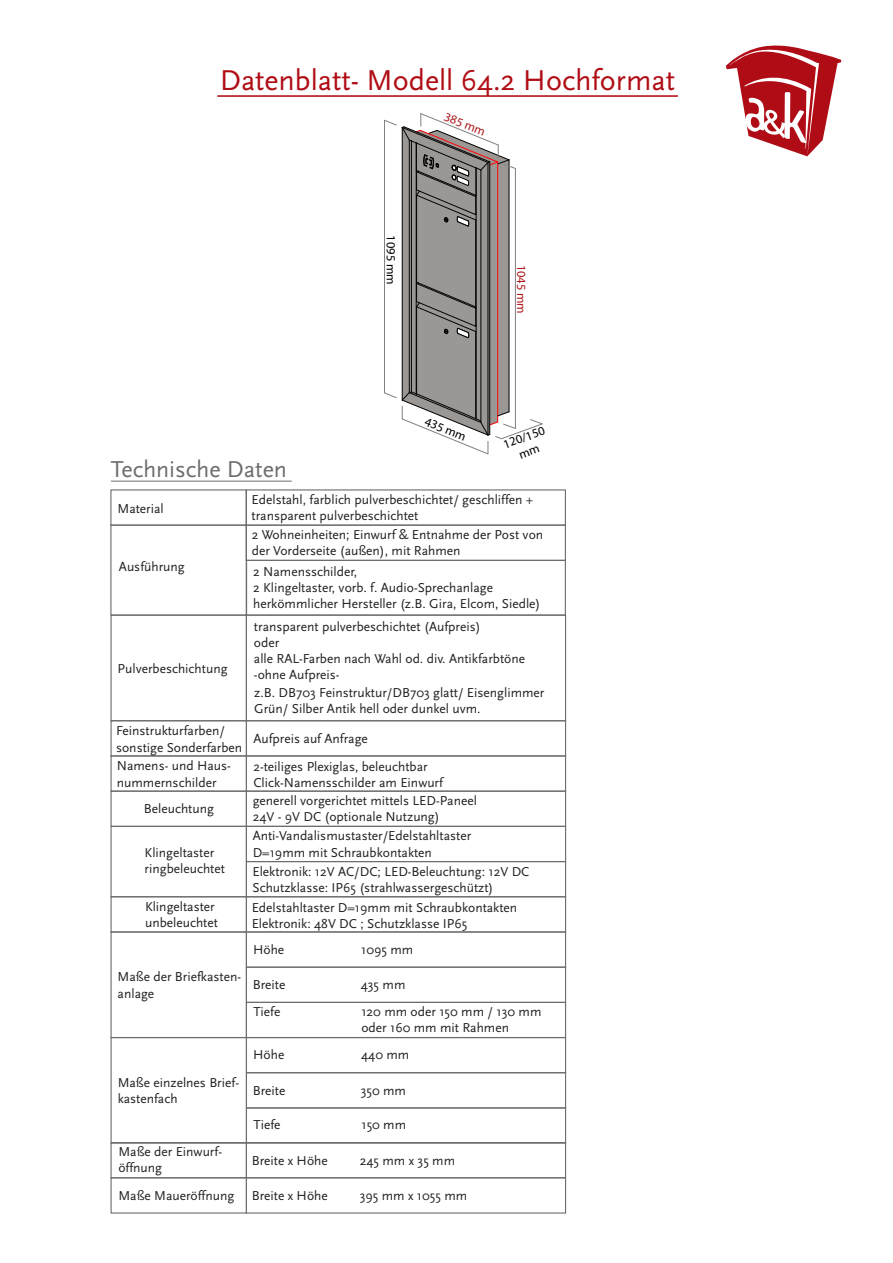
<style>
.page{position:relative;width:893px;height:1263px;background:#fff}
.page>*{position:absolute;margin:0;border:0;box-sizing:border-box;transform-origin:0 0}
.t1{font:30px "Scala Sans";color:#b00d15}
.t2{font:24px "Scala Sans";color:#6c6d70}
.t3{font:13.5px/16.2px "Scala Sans";color:#231f20}
.t4{font:12.45px/15px "Myriad Pro";color:#000;text-align:center}
.t5{font:12.45px "Myriad Pro";color:#ab191b}
</style>
<div class="page">
<svg style="left:384px;top:113px;width:159px;height:341px"></svg>
<svg style="left:726px;top:46px;width:115px;height:110px"></svg>
<hr style="left:217px;top:95px;width:461px;height:2px;background:#b00d15">
<div style="left:110px;top:489px;width:137px;height:37px;border:1px solid #6c6d70"></div>
<div style="left:246px;top:489px;width:320px;height:37px;border:1px solid #6c6d70"></div>
<div style="left:246px;top:525px;width:320px;height:36px;border:1px solid #6c6d70"></div>
<div style="left:110px;top:525px;width:137px;height:91px;border:1px solid #6c6d70"></div>
<div style="left:111px;top:615px;width:136px;height:106px;border:1px solid #6c6d70"></div>
<div style="left:246px;top:615px;width:320px;height:106px;border:1px solid #6c6d70"></div>
<div style="left:111px;top:720px;width:136px;height:36px;border:1px solid #6c6d70"></div>
<div style="left:246px;top:720px;width:320px;height:36px;border:1px solid #6c6d70"></div>
<div style="left:111px;top:755px;width:136px;height:37px;border:1px solid #6c6d70"></div>
<div style="left:246px;top:755px;width:320px;height:37px;border:1px solid #6c6d70"></div>
<div style="left:246px;top:931px;width:320px;height:37px;border:1px solid #6c6d70"></div>
<div style="left:111px;top:931px;width:136px;height:107px;border:1px solid #6c6d70"></div>
<div style="left:246px;top:967px;width:320px;height:36px;border:1px solid #6c6d70"></div>
<div style="left:246px;top:1002px;width:320px;height:36px;border:1px solid #6c6d70"></div>
<hr style="left:111px;top:481px;width:181px;height:1px;background:#6c6d70">
<div style="left:246px;top:1037px;width:320px;height:36px;border:1px solid #6c6d70"></div>
<div style="left:111px;top:1037px;width:136px;height:107px;border:1px solid #6c6d70"></div>
<div style="left:246px;top:1072px;width:320px;height:36px;border:1px solid #6c6d70"></div>
<div style="left:246px;top:1107px;width:320px;height:37px;border:1px solid #6c6d70"></div>
<div style="left:111px;top:1177px;width:136px;height:36px;border:1px solid #6c6d70"></div>
<div style="left:246px;top:1177px;width:320px;height:36px;border:1px solid #6c6d70"></div>
<div style="left:111px;top:791px;width:136px;height:36px;border:1px solid #6c6d70"></div>
<div style="left:246px;top:791px;width:320px;height:36px;border:1px solid #6c6d70"></div>
<div style="left:111px;top:826px;width:136px;height:71px;border:1px solid #6c6d70"></div>
<div style="left:246px;top:826px;width:320px;height:36px;border:1px solid #6c6d70"></div>
<div style="left:246px;top:861px;width:320px;height:36px;border:1px solid #6c6d70"></div>
<div style="left:111px;top:896px;width:136px;height:36px;border:1px solid #6c6d70"></div>
<div style="left:246px;top:896px;width:320px;height:36px;border:1px solid #6c6d70"></div>
<div style="left:246px;top:560px;width:320px;height:56px;border:1px solid #6c6d70"></div>
<h1 class="t1" style="left:220px;top:64px;width:457px">Datenblatt- Modell 64.2 Hochformat</h1>
<p class="t4" style="left:399px;top:235px;width:51px;rotate:90deg">1095 mm</p>
<p class="t5" style="left:448px;top:109px;width:45px;rotate:22deg">385 mm</p>
<p class="t5" style="left:529px;top:265px;width:51px;rotate:90deg">1045 mm</p>
<p class="t4" style="left:428px;top:414px;width:45px;rotate:22deg">435 mm</p>
<p class="t4" style="left:501px;top:438px;width:45px;rotate:-20deg">120/150 mm</p>
<h2 class="t2" style="left:111px;top:456px;width:178px">Technische Daten</h2>
<p class="t3" style="left:118px;top:501px;width:48px">Material</p>
<p class="t3" style="left:252px;top:492px;width:283px">Edelstahl, farblich pulverbeschichtet/ geschliffen + transparent pulverbeschichtet</p>
<p class="t3" style="left:119px;top:559px;width:67px">Ausführung</p>
<p class="t3" style="left:252px;top:527px;width:293px">2 Wohneinheiten; Einwurf &amp; Entnahme der Post von der Vorderseite (außen), mit Rahmen</p>
<p class="t3" style="left:253px;top:564px;width:289px">2 Namensschilder,<br>2 Klingeltaster, vorb. f. Audio-Sprechanlage herkömmlicher Hersteller (z.B. Gira, Elcom, Siedle)</p>
<p class="t3" style="left:118px;top:661px;width:111px">Pulverbeschichtung</p>
<p class="t3" style="left:254px;top:618px;width:292px">transparent pulverbeschichtet (Aufpreis)<br>oder<br>alle RAL-Farben nach Wahl od. div. Antikfarbtöne -ohne Aufpreis-<br>z.B. DB703 Feinstruktur/DB703 glatt/ Eisenglimmer Grün/ Silber Antik hell oder dunkel uvm.</p>
<p class="t3" style="left:116px;top:723px;width:128px">Feinstrukturfarben/ sonstige Sonderfarben</p>
<p class="t3" style="left:253px;top:731px;width:116px">Aufpreis auf Anfrage</p>
<p class="t3" style="left:117px;top:758px;width:116px">Namens- und Haus&shy;nummernschilder</p>
<p class="t3" style="left:253px;top:758px;width:191px">2-teiliges Plexiglas, beleuchtbar<br>Click-Namensschilder am Einwurf</p>
<p class="t3" style="left:144px;top:800px;width:72px">Beleuchtung</p>
<p class="t3" style="left:253px;top:793px;width:226px">generell vorgerichtet mittels LED-Paneel<br>24V - 9V DC (optionale Nutzung)</p>
<p class="t3" style="left:145px;top:845px;width:82px">Klingeltaster ringbeleuchtet</p>
<p class="t3" style="left:253px;top:828px;width:220px">Anti-Vandalismustaster/Edelstahltaster<br>D=19mm mit Schraubkontakten</p>
<p class="t3" style="left:252px;top:863px;width:278px">Elektronik: 12V AC/DC; LED-Beleuchtung: 12V DC<br>Schutzklasse: IP65 (strahlwassergeschützt)</p>
<p class="t3" style="left:145px;top:899px;width:74px">Klingeltaster unbeleuchtet</p>
<p class="t3" style="left:252px;top:899px;width:267px">Edelstahltaster D=19mm mit Schraubkontakten<br>Elektronik: 48V DC ; Schutzklasse IP65</p>
<p class="t3" style="left:118px;top:969px;width:125px">Maße der Briefkasten&shy;anlage</p>
<p class="t3" style="left:118px;top:1074px;width:123px">Maße einzelnes Brief&shy;kastenfach</p>
<p class="t3" style="left:253px;top:941px;width:33px">Höhe</p>
<p class="t3" style="left:361px;top:941px;width:54px">1095 mm</p>
<p class="t3" style="left:253px;top:977px;width:34px">Breite</p>
<p class="t3" style="left:361px;top:977px;width:46px">435 mm</p>
<p class="t3" style="left:253px;top:1003px;width:29px">Tiefe</p>
<p class="t3" style="left:361px;top:1003px;width:182px">120 mm oder 150 mm / 130 mm oder 160 mm mit Rahmen</p>
<p class="t3" style="left:253px;top:1047px;width:33px">Höhe</p>
<p class="t3" style="left:361px;top:1047px;width:50px">440 mm</p>
<p class="t3" style="left:253px;top:1082px;width:34px">Breite</p>
<p class="t3" style="left:361px;top:1082px;width:47px">350 mm</p>
<p class="t3" style="left:253px;top:1116px;width:29px">Tiefe</p>
<p class="t3" style="left:361px;top:1116px;width:46px">150 mm</p>
<p class="t3" style="left:118px;top:1143px;width:105px">Maße der Einwurf&shy;öffnung</p>
<p class="t3" style="left:252px;top:1152px;width:78px">Breite x Höhe</p>
<p class="t3" style="left:360px;top:1152px;width:97px">245 mm x 35 mm</p>
<p class="t3" style="left:118px;top:1188px;width:117px">Maße Maueröffnung</p>
<p class="t3" style="left:252px;top:1188px;width:78px">Breite x Höhe</p>
<p class="t3" style="left:360px;top:1188px;width:109px">395 mm x 1055 mm</p>
</div>
